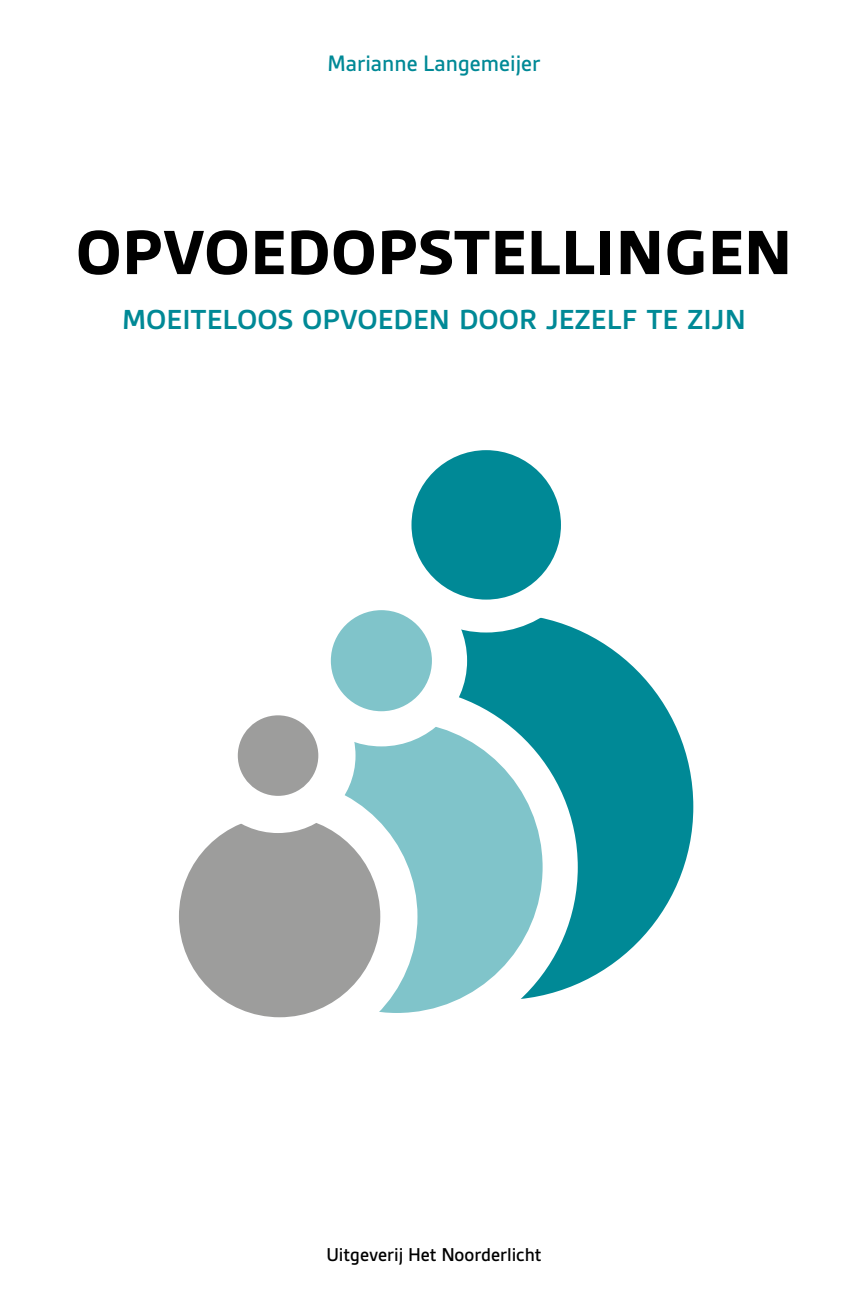
<style>
.page{position:relative;width:868px;height:1316px;background:#fff}
.page>*{position:absolute;margin:0;border:0;box-sizing:border-box;transform-origin:0 0}
.t1{font:700 86px "Gesta";color:#000}
.t2{font:500 38px "Gesta";color:#008996}
.t3{font:500 24px "Gesta";color:#008996}
.t4{font:500 20px "Gesta";color:#000}
</style>
<div class="page">
<svg style="left:467px;top:632px;width:227px;height:352px;fill:#008996"></svg>
<svg style="left:417px;top:686px;width:160px;height:326px;fill:#80c4ca"></svg>
<svg style="left:179px;top:833px;width:238px;height:185px;fill:#9d9d9c"></svg>
<svg style="left:411px;top:450px;width:172px;height:182px;fill:#008996"></svg>
<svg style="left:224px;top:575px;width:243px;height:258px"></svg>
<p class="t3" style="left:327px;top:50px;width:214px">Marianne Langemeijer</p>
<h1 class="t1" style="left:76px;top:198px;width:718px">opvoedopstellingen</h1>
<p class="t2" style="left:122px;top:295px;width:625px">moeiteloos opvoeden door jezelf te zijn</p>
<p class="t4" style="left:326px;top:1243px;width:217px">Uitgeverij Het Noorderlicht</p>
</div>
